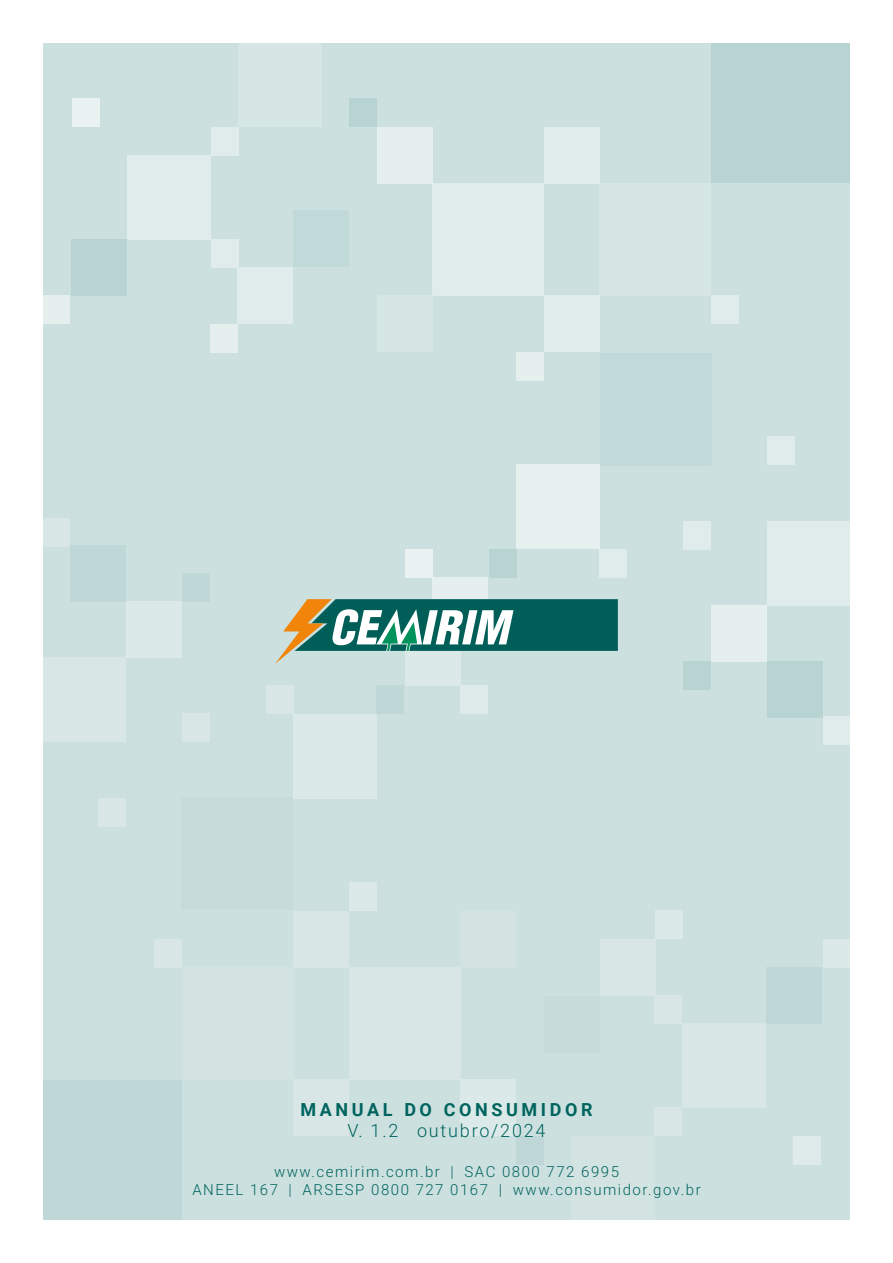
<style>
.page{position:relative;width:893px;height:1263px;background:#fff}
.page>*{position:absolute;margin:0;border:0;box-sizing:border-box;transform-origin:0 0}
.t1{font:700 18px "Roboto";letter-spacing:.2em;color:#00645f}
.t2{font:18px "Roboto";letter-spacing:.1em;color:#00645f}
.t3{font:15px/18px "Roboto";letter-spacing:.1em;color:#00645f;text-align:center}
</style>
<div class="page">
<div style="left:43px;top:43px;width:807px;height:1177px;background:#cce0df"></div>
<div style="left:182px;top:967px;width:111px;height:113px;background:#d2e3e2"></div>
<div style="left:293px;top:911px;width:56px;height:56px;background:#d8e7e6"></div>
<div style="left:43px;top:1080px;width:139px;height:140px;background:#bfd8d7"></div>
<div style="left:293px;top:1080px;width:56px;height:56px;background:#d8e7e6"></div>
<div style="left:98px;top:798px;width:28px;height:28px;background:#d8e7e6"></div>
<div style="left:182px;top:798px;width:111px;height:112px;background:#bfd8d7"></div>
<div style="left:349px;top:967px;width:111px;height:113px;background:#d8e7e6"></div>
<div style="left:461px;top:1080px;width:55px;height:56px;background:#dbe9e8"></div>
<div style="left:460px;top:911px;width:56px;height:56px;background:#d2e3e2"></div>
<div style="left:516px;top:1136px;width:28px;height:28px;background:#bfd8d7"></div>
<div style="left:349px;top:883px;width:28px;height:28px;background:#dbe9e8"></div>
<div style="left:154px;top:939px;width:28px;height:28px;background:#d8e7e6"></div>
<div style="left:293px;top:714px;width:83px;height:84px;background:#dce9e9"></div>
<div style="left:182px;top:714px;width:27px;height:28px;background:#d8e7e6"></div>
<div style="left:376px;top:686px;width:28px;height:28px;background:#bfd8d7"></div>
<div style="left:654px;top:1108px;width:28px;height:28px;background:#d8e7e6"></div>
<div style="left:266px;top:686px;width:27px;height:28px;background:#d8e7e6"></div>
<div style="left:70px;top:545px;width:56px;height:56px;background:#bfd8d7"></div>
<div style="left:766px;top:967px;width:55px;height:56px;background:#bfd8d7"></div>
<div style="left:655px;top:910px;width:28px;height:28px;background:#dbe9e8"></div>
<div style="left:405px;top:629px;width:55px;height:57px;background:#dbe9e8"></div>
<div style="left:544px;top:996px;width:56px;height:56px;background:#bfd8d7"></div>
<div style="left:682px;top:1023px;width:84px;height:85px;background:#d8e7e6"></div>
<div style="left:823px;top:939px;width:27px;height:29px;background:#dbe9e8"></div>
<div style="left:571px;top:1136px;width:83px;height:84px;background:#d2e3e2"></div>
<div style="left:793px;top:1136px;width:28px;height:28px;background:#deebea"></div>
<div style="left:43px;top:518px;width:27px;height:28px;background:#d8e7e6"></div>
<div style="left:461px;top:686px;width:27px;height:28px;background:#deebea"></div>
<div style="left:654px;top:995px;width:28px;height:28px;background:#d8e7e6"></div>
<div style="left:600px;top:939px;width:55px;height:57px;background:#d8e7e6"></div>
<div style="left:182px;top:573px;width:27px;height:28px;background:#bfd8d7"></div>
<div style="left:43px;top:658px;width:83px;height:84px;background:#d8e7e6"></div>
<div style="left:126px;top:601px;width:56px;height:57px;background:#dbe9e8"></div>
<div style="left:600px;top:183px;width:111px;height:113px;background:#d9e8e7"></div>
<div style="left:544px;top:296px;width:56px;height:56px;background:#e6efef"></div>
<div style="left:711px;top:43px;width:139px;height:140px;background:#b3d1cf"></div>
<div style="left:544px;top:127px;width:55px;height:56px;background:#e6efef"></div>
<div style="left:767px;top:436px;width:28px;height:29px;background:#e6efef"></div>
<div style="left:600px;top:353px;width:111px;height:112px;background:#bfd8d7"></div>
<div style="left:433px;top:183px;width:111px;height:113px;background:#e6efef"></div>
<div style="left:377px;top:127px;width:55px;height:56px;background:#e4efee"></div>
<div style="left:377px;top:296px;width:56px;height:56px;background:#d9e8e7"></div>
<div style="left:349px;top:99px;width:28px;height:28px;background:#b3d1cf"></div>
<div style="left:516px;top:352px;width:28px;height:28px;background:#e4efee"></div>
<div style="left:711px;top:296px;width:28px;height:28px;background:#e6efef"></div>
<div style="left:517px;top:465px;width:83px;height:84px;background:#e6f0ef"></div>
<div style="left:683px;top:521px;width:28px;height:28px;background:#e6efef"></div>
<div style="left:489px;top:549px;width:28px;height:28px;background:#b3d1cf"></div>
<div style="left:211px;top:127px;width:28px;height:28px;background:#e6efef"></div>
<div style="left:599px;top:549px;width:28px;height:28px;background:#e6efef"></div>
<div style="left:767px;top:662px;width:56px;height:56px;background:#b3d1cf"></div>
<div style="left:72px;top:240px;width:55px;height:56px;background:#b3d1cf"></div>
<div style="left:210px;top:325px;width:27px;height:28px;background:#e4efee"></div>
<div style="left:433px;top:577px;width:55px;height:56px;background:#e4efee"></div>
<div style="left:293px;top:211px;width:56px;height:56px;background:#bfd8d7"></div>
<div style="left:127px;top:155px;width:84px;height:85px;background:#e6efef"></div>
<div style="left:43px;top:295px;width:27px;height:28px;background:#e4efee"></div>
<div style="left:239px;top:43px;width:83px;height:84px;background:#d9e8e7"></div>
<div style="left:72px;top:98px;width:28px;height:29px;background:#eaf2f2"></div>
<div style="left:823px;top:717px;width:27px;height:28px;background:#e6efef"></div>
<div style="left:405px;top:549px;width:27px;height:28px;background:#eaf2f2"></div>
<div style="left:211px;top:240px;width:28px;height:28px;background:#e6efef"></div>
<div style="left:237px;top:267px;width:56px;height:56px;background:#e6efef"></div>
<div style="left:683px;top:662px;width:28px;height:28px;background:#b3d1cf"></div>
<div style="left:767px;top:521px;width:83px;height:84px;background:#e6efef"></div>
<div style="left:711px;top:605px;width:56px;height:57px;background:#e4efee"></div>
<svg style="left:275px;top:599px;width:343px;height:65px"></svg>
<p class="t1" style="left:300px;top:1097px;width:294px">MANUAL DO CONSUMIDOR</p>
<p class="t2" style="left:347px;top:1118px;width:200px">V. 1.2 outubro/2024</p>
<p class="t3" style="left:192px;top:1162px;width:510px">www.cemirim.com.br | SAC 0800 772 6995<br>ANEEL 167 | ARSESP 0800 727 0167 | www.consumidor.gov.br</p>
</div>
